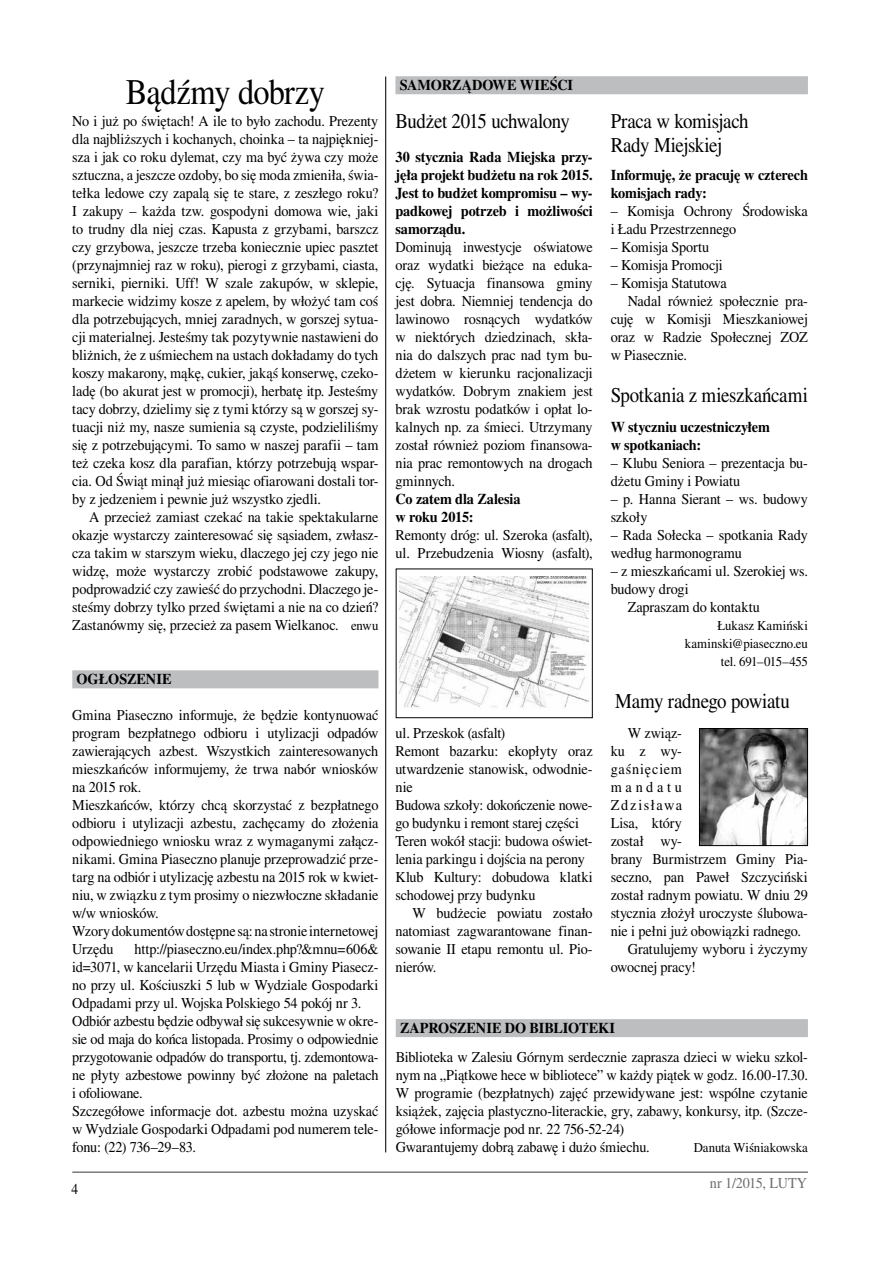
<style>
.page{position:relative;width:893px;height:1263px;background:#fff}
.page>*{position:absolute;margin:0;border:0;box-sizing:border-box;transform-origin:0 0}
.t1{font:36px "Times CE Medium";letter-spacing:-.015em;color:#000;scale:.9 1}
.t2{font:21px/24px "Times CE Medium";letter-spacing:-.02em;color:#000;scale:.9 1}
.t3{font:15px/18px "Times CE Medium";letter-spacing:-.01em;color:#000;scale:.95 1}
.t4{font:15px/18px "Times CE Bold";letter-spacing:-.005em;color:#000;scale:.95 1}
.t5{font:15px "Times CE Medium";letter-spacing:-.005em;color:#6d6e71;scale:.95 1}
.t6{font:15px "Times CE Medium";letter-spacing:.05em;color:#000;scale:.95 1}
.t7{font:15px "Times CE Medium";letter-spacing:.11em;color:#000;scale:.95 1}
.t8{font:15px "Times CE Medium";letter-spacing:.26em;color:#000;scale:.95 1}
.t9{font:15px "Times CE Medium";letter-spacing:-.01em;color:#000;scale:.9 1}
.t10{font:13.5px/18px "Times CE Medium";letter-spacing:-.005em;color:#000;text-align:right;scale:.95 1}
.s1{font-size:13.5px}
</style>
<div class="page">
<hr style="left:72px;top:1171px;width:736px;height:2px;background:#58595b">
<div style="left:72px;top:670px;width:306px;height:18px;background:#bcbec0"></div>
<div style="left:395px;top:76px;width:413px;height:18px;background:#bcbec0"></div>
<img style="left:400px;top:577px;width:189px;height:131px">
<div style="left:396px;top:568px;width:197px;height:150px;border:1px solid #000"></div>
<img style="left:701px;top:730px;width:105px;height:114px">
<div style="left:699px;top:728px;width:109px;height:118px;border:1px solid #000"></div>
<div style="left:396px;top:1019px;width:412px;height:18px;background:#bcbec0"></div>
<hr style="left:385px;top:77px;width:1px;height:1075px;background:#000">
<h1 class="t1" style="left:126px;top:71px;width:223px">Bądźmy dobrzy</h1>
<p class="t3" style="left:72px;top:112px;width:324px;text-align:justify">No i już po świętach! A ile to było zachodu. Prezenty dla najbliższych i kochanych, choinka – ta najpiękniej&shy;sza i jak co roku dylemat, czy ma być żywa czy może sztuczna, a jeszcze ozdoby, bo się moda zmieniła, świa&shy;tełka ledowe czy zapalą się te stare, z zeszłego roku?<br>I zakupy – każda tzw. gospodyni domowa wie, jaki to trudny dla niej czas. Kapusta z grzybami, barszcz czy grzybowa, jeszcze trzeba koniecznie upiec pasztet (przynajmniej raz w roku), pierogi z grzybami, ciasta, serniki, pierniki. Uff! W szale zakupów, w sklepie, markecie widzimy kosze z apelem, by włożyć tam coś dla potrzebujących, mniej zaradnych, w gorszej sytua&shy;cji materialnej. Jesteśmy tak pozytywnie nastawieni do bliżnich, że z uśmiechem na ustach dokładamy do tych koszy makarony, mąkę, cukier, jakąś konserwę, czeko&shy;ladę (bo akurat jest w promocji), herbatę itp. Jesteśmy tacy dobrzy, dzielimy się z tymi którzy są w gorszej sy&shy;tuacji niż my, nasze sumienia są czyste, podzieliliśmy się z potrzebującymi. To samo w naszej parafii – tam też czeka kosz dla parafian, którzy potrzebują wspar&shy;cia. Od Świąt minął już miesiąc ofiarowani dostali tor&shy;by z jedzeniem i pewnie już wszystko zjedli.</p>
<p class="t3" style="left:72px;top:508px;width:324px;text-align:justify;text-indent:17px">A przecież zamiast czekać na takie spektakularne okazje wystarczy zainteresować się sąsiadem, zwłasz&shy;cza takim w starszym wieku, dlaczego jej czy jego nie widzę, może wystarczy zrobić podstawowe zakupy, podprowadzić czy zawieść do przychodni. Dlaczego je&shy;steśmy dobrzy tylko przed świętami a nie na co dzień?<br>Zastanówmy się, przecież za pasem Wielkanoc. <span class="s1">enwu</span></p>
<p class="t4" style="left:77px;top:670px;width:93px">OGŁOSZENIE</p>
<p class="t3" style="left:72px;top:706px;width:324px">Gmina Piaseczno informuje, że będzie kontynuować program bezpłatnego odbioru i utylizacji odpadów zawierających azbest. Wszystkich zainteresowanych mieszkańców informujemy, że trwa nabór wniosków na 2015 rok.<br>Mieszkańców, którzy chcą skorzystać z bezpłatnego odbioru i utylizacji azbestu, zachęcamy do złożenia odpowiedniego wniosku wraz z wymaganymi załącz&shy;nikami. Gmina Piaseczno planuje przeprowadzić prze&shy;targ na odbiór i utylizację azbestu na 2015 rok w kwiet&shy;niu, w związku z tym prosimy o niezwłoczne składanie w/w wniosków.<br>Wzory dokumentów dostępne są: na stronie internetowej Urzędu</p>
<p class="t3" style="left:72px;top:940px;width:324px;text-indent:62px">http://piaseczno.eu/index.php?&amp;mnu=606&amp; id=3071, w kancelarii Urzędu Miasta i Gminy Piasecz&shy;no przy ul. Kościuszki 5 lub w Wydziale Gospodarki Odpadami przy ul. Wojska Polskiego 54 pokój nr 3.<br>Odbiór azbestu będzie odbywał się sukcesywnie w okre&shy;sie od maja do końca listopada. Prosimy o odpowiednie przygotowanie odpadów do transportu, tj. zdemontowa&shy;ne płyty azbestowe powinny być złożone na paletach i ofoliowane.<br>Szczegółowe informacje dot. azbestu można uzyskać w Wydziale Gospodarki Odpadami pod numerem tele&shy;fonu: (22) 736–29–83.</p>
<p class="t9" style="left:72px;top:1180px;width:9px">4</p>
<p class="t4" style="left:400px;top:76px;width:184px">Samorządowe wieści</p>
<h2 class="t2" style="left:395px;top:109px;width:195px">Budżet 2015 uchwalony</h2>
<p class="t4" style="left:395px;top:148px;width:209px;text-align:justify">30 stycznia Rada Miejska przy&shy;jęła projekt budżetu na rok 2015.<br>Jest to budżet kompromisu – wy&shy;padkowej potrzeb i możliwości samorządu.</p>
<p class="t3" style="left:395px;top:238px;width:209px;text-align:justify">Dominują inwestycje oświatowe oraz wydatki bieżące na eduka&shy;cję. Sytuacja finansowa gminy jest dobra. Niemniej tendencja do lawinowo rosnących wydatków w niektórych dziedzinach, skła&shy;nia do dalszych prac nad tym bu&shy;dżetem w kierunku racjonalizacji wydatków. Dobrym znakiem jest brak wzrostu podatków i opłat lo&shy;kalnych np. za śmieci. Utrzymany został również poziom finansowa&shy;nia prac remontowych na drogach gminnych.</p>
<p class="t4" style="left:395px;top:490px;width:133px">Co zatem dla Zalesia w roku 2015:</p>
<p class="t3" style="left:395px;top:526px;width:209px">Remonty dróg: ul. Szeroka (asfalt), ul. Przebudzenia Wiosny (asfalt),</p>
<p class="t3" style="left:395px;top:724px;width:209px">ul. Przeskok (asfalt)<br>Remont bazarku: ekopłyty oraz utwardzenie stanowisk, odwodnie&shy;nie<br>Budowa szkoły: dokończenie nowe&shy;go budynku i remont starej części<br>Teren wokół stacji: budowa oświet&shy;lenia parkingu i dojścia na perony<br>Klub Kultury: dobudowa klatki schodowej przy budynku</p>
<p class="t3" style="left:395px;top:904px;width:209px;text-align:justify;text-indent:17px">W budżecie powiatu zostało natomiast zagwarantowane finan&shy;sowanie II etapu remontu ul. Pio&shy;nierów.</p>
<h2 class="t2" style="left:611px;top:109px;width:155px">Praca w komisjach<br>Rady Miejskiej</h2>
<p class="t4" style="left:611px;top:166px;width:209px">Informuję, że pracuję w czterech komisjach rady:</p>
<p class="t3" style="left:611px;top:202px;width:209px">– Komisja Ochrony Środowiska i Ładu Przestrzennego</p>
<p class="t3" style="left:611px;top:238px;width:105px">– Komisja Sportu</p>
<p class="t3" style="left:611px;top:256px;width:119px">– Komisja Promocji</p>
<p class="t3" style="left:611px;top:274px;width:124px">– Komisja Statutowa</p>
<p class="t3" style="left:628px;top:292px;width:191px">Nadal również społecznie pra-</p>
<p class="t3" style="left:611px;top:310px;width:209px">cuję w Komisji Mieszkaniowej</p>
<p class="t3" style="left:611px;top:328px;width:209px">oraz w Radzie Społecznej ZOZ</p>
<p class="t3" style="left:611px;top:346px;width:82px">w Piasecznie.</p>
<h2 class="t2" style="left:611px;top:383px;width:221px">Spotkania z mieszkańcami</h2>
<p class="t4" style="left:611px;top:418px;width:169px">W styczniu uczestniczyłem w spotkaniach:</p>
<p class="t3" style="left:611px;top:454px;width:209px">– Klubu Seniora – prezentacja bu&shy;dżetu Gminy i Powiatu</p>
<p class="t3" style="left:611px;top:490px;width:209px">– p. Hanna Sierant – ws. budowy szkoły</p>
<p class="t3" style="left:611px;top:526px;width:209px">– Rada Sołecka – spotkania Rady według harmonogramu</p>
<p class="t3" style="left:611px;top:562px;width:209px">– z mieszkańcami ul. Szerokiej ws.</p>
<p class="t3" style="left:611px;top:580px;width:84px">budowy drogi</p>
<p class="t3" style="left:628px;top:598px;width:141px">Zapraszam do kontaktu</p>
<p class="t10" style="left:685px;top:616px;width:131px">Łukasz Kamiński kaminski@piaseczno.eu tel. 691–015–455</p>
<h2 class="t2" style="left:615px;top:689px;width:196px">Mamy radnego powiatu</h2>
<p class="t3" style="left:628px;top:724px;width:59px">W związ-</p>
<p class="t3" style="left:611px;top:742px;width:77px">ku z wy-</p>
<p class="t6" style="left:611px;top:760px;width:77px">gaśnięciem</p>
<p class="t8" style="left:611px;top:778px;width:77px">mandatu</p>
<p class="t7" style="left:611px;top:796px;width:77px">Zdzisława</p>
<p class="t3" style="left:611px;top:814px;width:77px">Lisa, który</p>
<p class="t3" style="left:611px;top:832px;width:77px">został wy-</p>
<p class="t3" style="left:611px;top:850px;width:209px">brany Burmistrzem Gminy Pia-</p>
<p class="t3" style="left:611px;top:868px;width:209px">seczno, pan Paweł Szczyciński</p>
<p class="t3" style="left:611px;top:886px;width:209px">został radnym powiatu. W dniu 29</p>
<p class="t3" style="left:611px;top:904px;width:209px">stycznia złożył uroczyste ślubowa-</p>
<p class="t3" style="left:611px;top:922px;width:202px">nie i pełni już obowiązki radnego.</p>
<p class="t3" style="left:628px;top:940px;width:191px">Gratulujemy wyboru i życzymy</p>
<p class="t3" style="left:611px;top:958px;width:91px">owocnej pracy!</p>
<p class="t4" style="left:400px;top:1018px;width:228px">Zaproszenie do biblioteki</p>
<p class="t3" style="left:396px;top:1048px;width:435px">Biblioteka w Zalesiu Górnym serdecznie zaprasza dzieci w wieku szkol&shy;nym na „Piątkowe hece w bibliotece” w każdy piątek w godz. 16.00-17.30.<br>W programie (bezpłatnych) zajęć przewidywane jest: wspólne czytanie książek, zajęcia plastyczno-literackie, gry, zabawy, konkursy, itp. (Szcze&shy;gółowe informacje pod nr. 22 756-52-24)<br>Gwarantujemy dobrą zabawę i dużo śmiechu.</p>
<p class="t10" style="left:694px;top:1138px;width:122px">Danuta Wiśniakowska</p>
<p class="t5" style="left:710px;top:1174px;width:104px">nr 1/2015, LUTY</p>
</div>
